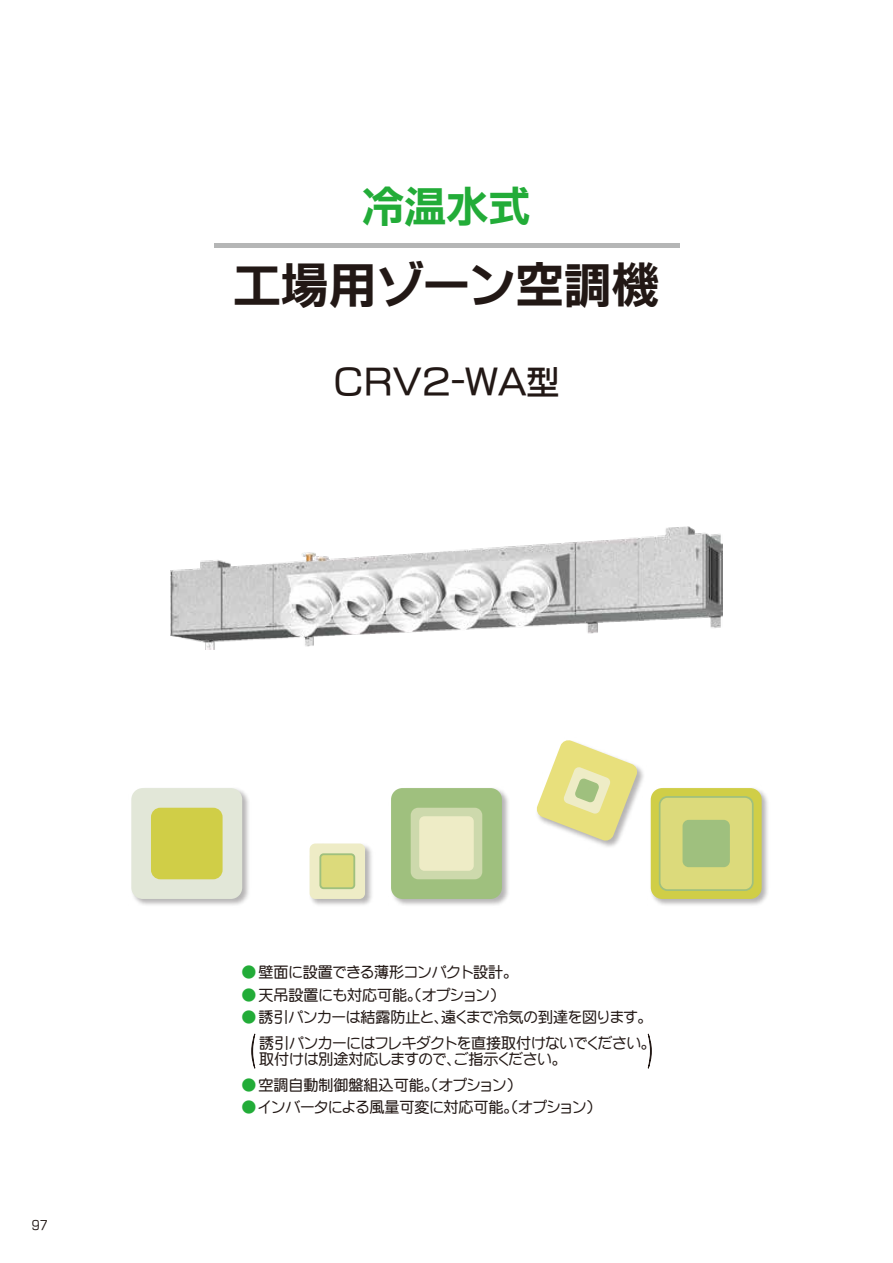
<style>
.page{position:relative;width:893px;height:1263px;background:#fff}
.page>*{position:absolute;margin:0;border:0;box-sizing:border-box;transform-origin:0 0}
.t1{font:48px "FGP Kaku Gothic Ca U";color:#221815}
.t2{font:42px "FGP Kaku Gothic Ca U";color:#22ac38}
.t3{font:33px "FGP Kaku Gothic Ca B";color:#221815}
.t4{font:15px/16.5px "FGP Maru Gothic Ca M";color:#221815}
.t5{font:12px "FGP Kaku Gothic Ca M";color:#221815}
.s1{color:#22ac38}
</style>
<div class="page">
<img style="left:170px;top:526px;width:553px;height:123px">
<svg style="left:251px;top:1034px;width:5px;height:35px"></svg>
<svg style="left:647px;top:1034px;width:5px;height:35px"></svg>
<img style="left:132px;top:788px;width:117px;height:117px">
<div style="left:131px;top:788px;width:111px;height:111px;background:#e2e7d8;border-radius:11px"></div>
<div style="left:151px;top:808px;width:72px;height:71px;background:#d0ce47;border-radius:9px"></div>
<img style="left:309px;top:845px;width:63px;height:60px">
<div style="left:310px;top:843px;width:55px;height:56px;background:#eeecc6;border-radius:6px"></div>
<svg style="left:319px;top:853px;width:36px;height:36px"></svg>
<div style="left:321px;top:855px;width:32px;height:32px;background:#dcda7b;border-radius:2px"></div>
<img style="left:391px;top:788px;width:117px;height:117px">
<div style="left:391px;top:788px;width:111px;height:111px;background:#9fc07e;border-radius:11px"></div>
<div style="left:411px;top:808px;width:71px;height:71px;background:#cdd9ac;border-radius:8px"></div>
<div style="left:419px;top:816px;width:55px;height:55px;background:#eeecc6;border-radius:5px"></div>
<img style="left:595px;top:767px;width:49px;height:80px">
<svg style="left:536px;top:740px;width:102px;height:102px"></svg>
<img style="left:650px;top:788px;width:118px;height:117px">
<div style="left:651px;top:788px;width:111px;height:111px;background:#d0ce47;border-radius:11px"></div>
<div style="left:659px;top:796px;width:95px;height:95px;background:#a9c47d;border-radius:9px"></div>
<div style="left:660px;top:798px;width:92px;height:91px;background:#dcda7b;border-radius:7px"></div>
<div style="left:682px;top:820px;width:48px;height:47px;background:#9fc07e;border-radius:6px"></div>
<hr style="left:214px;top:244px;width:465px;height:4px;background:#b5b6b6">
<h2 class="t2" style="left:362px;top:185px;width:170px">冷温水式</h2>
<h1 class="t1" style="left:233px;top:261px;width:428px">工場用ゾーン空調機</h1>
<h3 class="t3" style="left:333px;top:366px;width:228px">ＣＲＶ２‐ＷＡ型</h3>
<p class="t5" style="left:32px;top:1219px;width:17px">97</p>
<p class="t4" style="left:242px;top:964px;width:271px"><span class="s1">●</span>壁面に設置できる薄形コンパクト設計。</p>
<p class="t4" style="left:242px;top:986px;width:257px"><span class="s1">●</span>天吊設置にも対応可能。（オプション）</p>
<p class="t4" style="left:242px;top:1009px;width:405px"><span class="s1">●</span>誘引パンカーは結露防止と、遠くまで冷気の到達を図ります。</p>
<p class="t4" style="left:259px;top:1034px;width:391px">誘引パンカーにはフレキダクトを直接取付けないでください。取付けは別途対応しますので、ご指示ください。</p>
<p class="t4" style="left:242px;top:1076px;width:274px"><span class="s1">●</span>空調自動制御盤組込可能。（オプション）</p>
<p class="t4" style="left:242px;top:1099px;width:354px"><span class="s1">●</span>インバータによる風量可変に対応可能。（オプション）</p>
</div>
